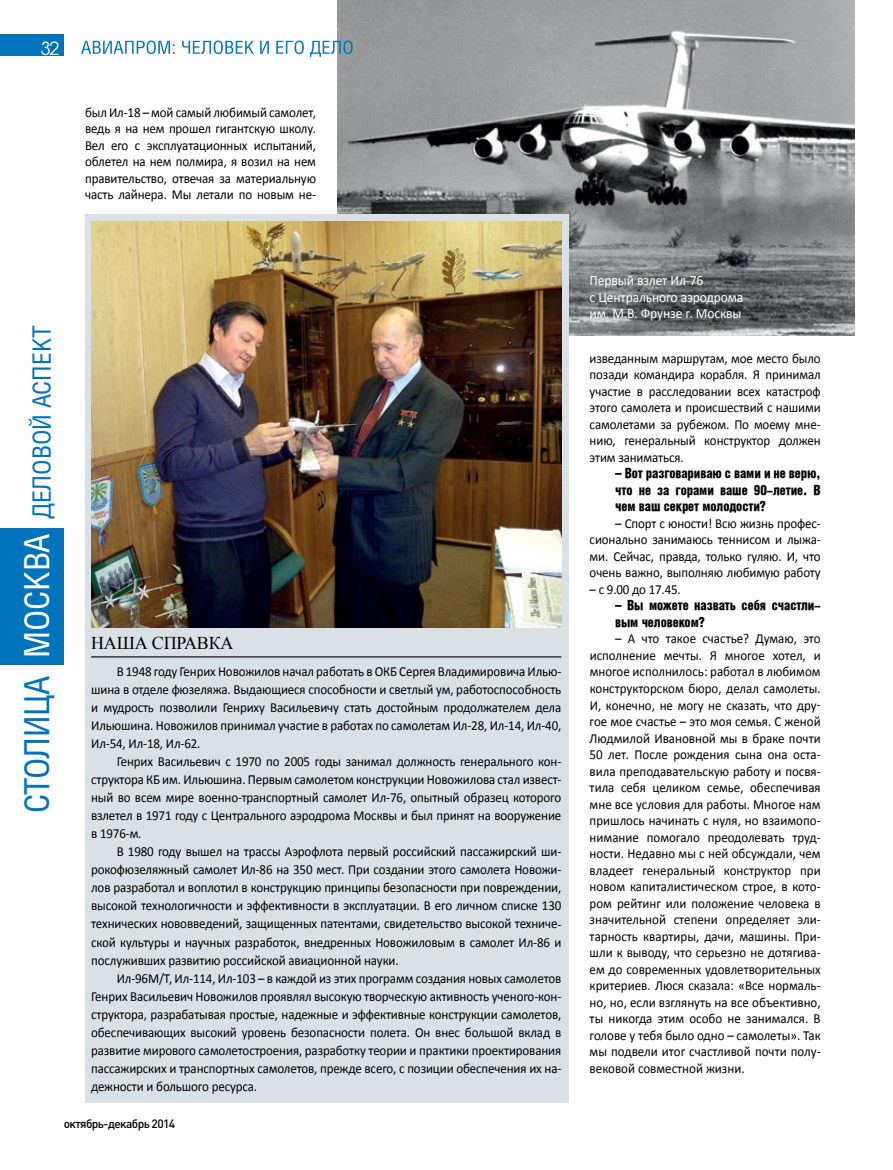
<style>
.page{position:relative;width:893px;height:1170px;background:#fff}
.page>*{position:absolute;margin:0;border:0;box-sizing:border-box;transform-origin:0 0}
.t1{font:24.45px "Helios Cond";color:#0073bd;scale:1.08 1}
.t2{font:18px "Times New Roman";letter-spacing:-.01em;color:#000}
.t3{font:18px "Avant Garde Gothic C";color:#fff}
.t4{font:14.25px/16.5px "Calibri";letter-spacing:-.01em;color:#fff;scale:.95 1}
.t5{font:13.8px/16.5px "Calibri";letter-spacing:-.01em;color:#000;text-align:justify;scale:.94 1}
.t6{font:900 13.8px/16.5px "Helios Cond";letter-spacing:-.01em;color:#000;text-align:justify;scale:.95 1}
.t7{font:500 12px "Plumb";letter-spacing:-.05em;color:#000}
.s1{font-size:33.45px}
.s2{font-size:33.45px;color:#fff}
</style>
<div class="page">
<div style="left:0;top:34px;width:64px;height:21px;background:#0073bd"></div>
<div style="left:0;top:528px;width:64px;height:136px;background:#0073bd"></div>
<img style="left:337px;top:0;width:518px;height:335px">
<div style="left:85px;top:214px;width:483px;height:888px;background:#d9e1e6"></div>
<hr style="left:91px;top:656px;width:470px;height:1px;background:#000">
<img style="left:91px;top:221px;width:470px;height:406px">
<svg style="left:81px;top:41px;width:272px;height:16px"></svg>
<p class="t3" style="left:41px;top:38px;width:20px">32</p>
<p class="t5" style="left:85px;top:104px;width:247px">был Ил-18 – мой самый любимый самолет, ведь я на нем прошел гигантскую школу.<br>Вел его с эксплуатационных испытаний, облетел на нем полмира, я возил на нем правительство, отвечая за материальную часть лайнера. Мы летали по новым не-</p>
<h1 class="t1" style="left:28px;top:813px;width:452px;rotate:-90deg"><span class="s1">Столица</span> <span class="s2">МОСКВА</span> ДЕЛОВОЙ АСПЕКТ</h1>
<p class="t2" style="left:91px;top:630px;width:144px">НАША СПРАВКА</p>
<p class="t5" style="left:117px;top:663px;width:475px">В 1948 году Генрих Новожилов начал работать в ОКБ Сергея Владимировича Илью-</p>
<p class="t5" style="left:91px;top:681px;width:502px">шина в отделе фюзеляжа. Выдающиеся способности и светлый ум, работоспособность</p>
<p class="t5" style="left:91px;top:699px;width:502px">и мудрость позволили Генриху Васильевичу стать достойным продолжателем дела</p>
<p class="t5" style="left:91px;top:717px;width:502px">Ильюшина. Новожилов принимал участие в работах по самолетам Ил-28, Ил-14, Ил-40,</p>
<p class="t5" style="left:91px;top:735px;width:118px">Ил-54, Ил-18, Ил-62.</p>
<p class="t5" style="left:117px;top:753px;width:475px">Генрих Васильевич с 1970 по 2005 годы занимал должность генерального кон-</p>
<p class="t5" style="left:91px;top:771px;width:502px">структора КБ им. Ильюшина. Первым самолетом конструкции Новожилова стал извест-</p>
<p class="t5" style="left:91px;top:789px;width:502px">ный во всем мире военно-транспортный самолет Ил-76, опытный образец которого</p>
<p class="t5" style="left:91px;top:807px;width:502px">взлетел в 1971 году с Центрального аэродрома Москвы и был принят на вооружение</p>
<p class="t5" style="left:91px;top:825px;width:55px">в 1976-м.</p>
<p class="t5" style="left:117px;top:843px;width:475px">В 1980 году вышел на трассы Аэрофлота первый российский пассажирский ши-</p>
<p class="t5" style="left:91px;top:861px;width:502px">рокофюзеляжный самолет Ил-86 на 350 мест. При создании этого самолета Новожи-</p>
<p class="t5" style="left:91px;top:879px;width:502px">лов разработал и воплотил в конструкцию принципы безопасности при повреждении,</p>
<p class="t5" style="left:91px;top:897px;width:502px">высокой технологичности и эффективности в эксплуатации. В его личном списке 130</p>
<p class="t5" style="left:91px;top:915px;width:502px">технических нововведений, защищенных патентами, свидетельство высокой техниче-</p>
<p class="t5" style="left:91px;top:933px;width:502px">ской культуры и научных разработок, внедренных Новожиловым в самолет Ил-86 и</p>
<p class="t5" style="left:91px;top:951px;width:329px">послуживших развитию российской авиационной науки.</p>
<p class="t5" style="left:117px;top:969px;width:475px">Ил-96М/Т, Ил-114, Ил-103 – в каждой из этих программ создания новых самолетов</p>
<p class="t5" style="left:91px;top:987px;width:502px">Генрих Васильевич Новожилов проявлял высокую творческую активность ученого-кон-</p>
<p class="t5" style="left:91px;top:1005px;width:502px">структора, разрабатывая простые, надежные и эффективные конструкции самолетов,</p>
<p class="t5" style="left:91px;top:1023px;width:502px">обеспечивающих высокий уровень безопасности полета. Он внес большой вклад в</p>
<p class="t5" style="left:91px;top:1041px;width:502px">развитие мирового самолетостроения, разработку теории и практики проектирования</p>
<p class="t5" style="left:91px;top:1059px;width:502px">пассажирских и транспортных самолетов, прежде всего, с позиции обеспечения их на-</p>
<p class="t5" style="left:91px;top:1077px;width:178px">дежности и большого ресурса.</p>
<p class="t7" style="left:64px;top:1117px;width:113px">октябрь-декабрь 2014</p>
<p class="t4" style="left:590px;top:272px;width:163px">Первый взлет Ил-76<br>с Центрального аэродрома им. М.В. Фрунзе г. Москвы</p>
<p class="t5" style="left:590px;top:350px;width:247px">изведанным маршрутам, мое место было позади командира корабля. Я принимал участие в расследовании всех катастроф этого самолета и происшествий с нашими самолетами за рубежом. По моему мне&shy;нию, генеральный конструктор должен этим заниматься.</p>
<p class="t6" style="left:615px;top:465px;width:218px">– Вот разговариваю с вами и не верю, что не за горами ваше 90-летие. В чем ваш секрет молодости?</p>
<p class="t5" style="left:590px;top:515px;width:247px;text-indent:26px">– Спорт с юности! Всю жизнь профес&shy;сионально занимаюсь теннисом и лыжа&shy;ми. Сейчас, правда, только гуляю. И, что очень важно, выполняю любимую работу</p>
<p class="t5" style="left:590px;top:581px;width:99px">– с 9.00 до 17.45.</p>
<p class="t6" style="left:615px;top:597px;width:218px">– Вы можете назвать себя счастли&shy;вым человеком?</p>
<p class="t5" style="left:590px;top:630px;width:247px;text-indent:26px">– А что такое счастье? Думаю, это исполнение мечты. Я многое хотел, и многое исполнилось: работал в любимом конструкторском бюро, делал самолеты.<br>И, конечно, не могу не сказать, что дру&shy;гое мое счастье – это моя семья. С женой Людмилой Ивановной мы в браке почти 50 лет. После рождения сына она оста&shy;вила преподавательскую работу и посвя&shy;тила себя целиком семье, обеспечивая мне все условия для работы. Многое нам пришлось начинать с нуля, но взаимопо&shy;нимание помогало преодолевать труд&shy;ности. Недавно мы с ней обсуждали, чем владеет генеральный конструктор при новом капиталистическом строе, в кото&shy;ром рейтинг или положение человека в значительной степени определяет эли&shy;тарность квартиры, дачи, машины. При&shy;шли к выводу, что серьезно не дотягива&shy;ем до современных удовлетворительных критериев. Люся сказала: «Все нормаль&shy;но, но, если взглянуть на все объективно, ты никогда этим особо не занимался. В голове у тебя было одно – самолеты». Так мы подвели итог счастливой почти полу&shy;вековой совместной жизни.</p>
</div>
